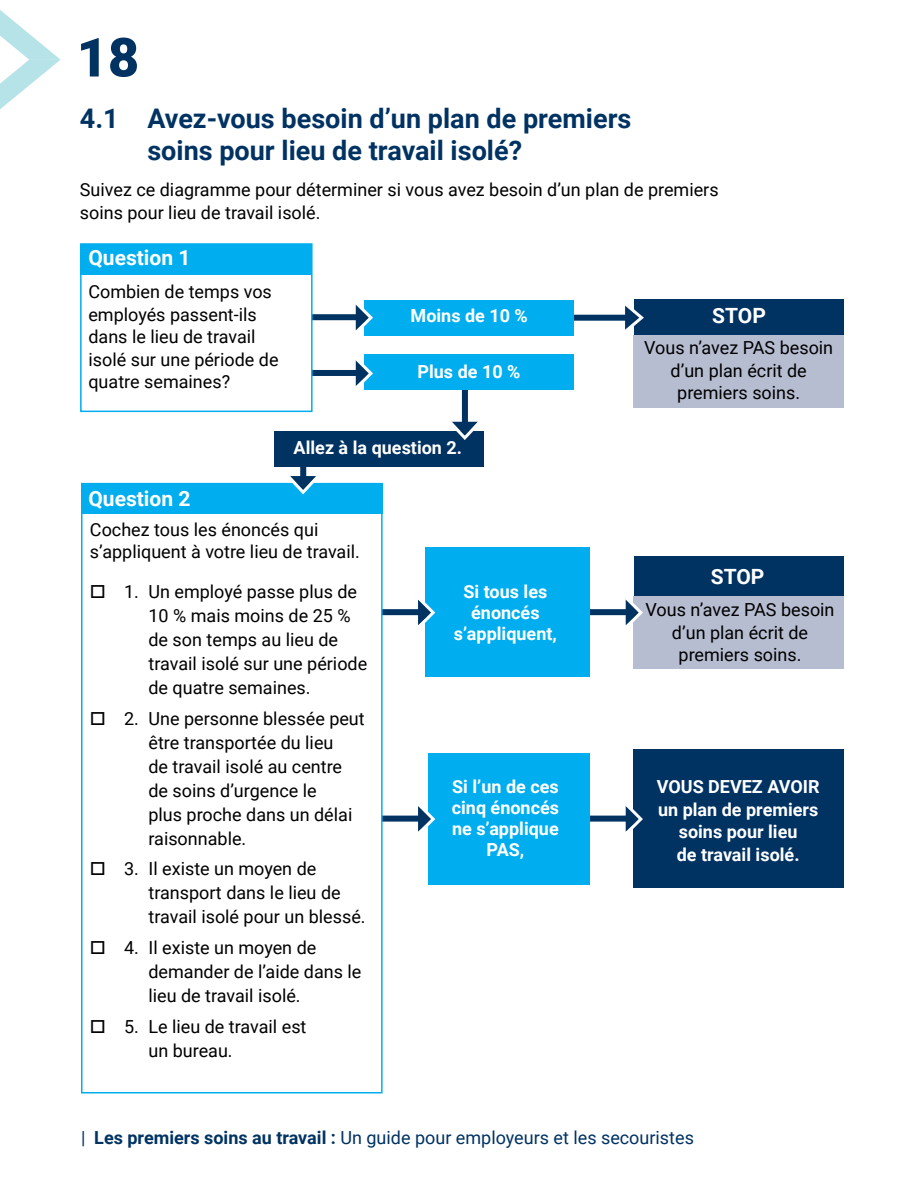
<style>
.page{position:relative;width:918px;height:1188px;background:#fff}
.page>*{position:absolute;margin:0;border:0;box-sizing:border-box;transform-origin:0 0}
.t1{font:900 54px "Roboto";color:#003262}
.Heading-2{font:700 27px/32.4px "Roboto";color:#003262}
.body_text_1{font:700 21px "Roboto";color:#fff}
.Bullets{font:18px/24px "Roboto";color:#000}
.body_text_1-2{font:18px/22.5px "Roboto";color:#000}
.body_text_1-3{font:700 18px/21px "Roboto";color:#fff;text-align:center}
.t2{font:18px "Roboto";color:#003262}
.s1{font-weight:700}
</style>
<div class="page">
<svg style="left:0;top:10px;width:61px;height:99px"></svg>
<div style="left:634px;top:596px;width:210px;height:73px;background:#b7bdd1"></div>
<div style="left:634px;top:556px;width:209px;height:40px;background:#003262"></div>
<div style="left:634px;top:335px;width:210px;height:73px;background:#b7bdd1"></div>
<div style="left:364px;top:354px;width:210px;height:36px;background:#00aeef"></div>
<div style="left:634px;top:299px;width:209px;height:36px;background:#003262"></div>
<div style="left:505px;top:315px;width:125px;height:6px;background:#003262"></div>
<svg style="left:617px;top:305px;width:27px;height:33px"></svg>
<div style="left:634px;top:750px;width:210px;height:138px;background:#003262"></div>
<div style="left:364px;top:300px;width:210px;height:36px;background:#00aeef"></div>
<div style="left:311px;top:314px;width:50px;height:6px;background:#003262"></div>
<svg style="left:350px;top:304px;width:23px;height:27px"></svg>
<div style="left:311px;top:370px;width:50px;height:6px;background:#003262"></div>
<svg style="left:355px;top:360px;width:18px;height:26px"></svg>
<div style="left:275px;top:431px;width:209px;height:36px;background:#003262"></div>
<div style="left:581px;top:609px;width:50px;height:6px;background:#003262"></div>
<svg style="left:620px;top:596px;width:23px;height:38px"></svg>
<div style="left:581px;top:816px;width:50px;height:6px;background:#003262"></div>
<svg style="left:620px;top:798px;width:23px;height:42px"></svg>
<div style="left:425px;top:548px;width:164px;height:129px;background:#00aeef"></div>
<div style="left:374px;top:609px;width:49px;height:6px;background:#003262"></div>
<svg style="left:412px;top:599px;width:24px;height:26px"></svg>
<div style="left:428px;top:753px;width:162px;height:132px;background:#00aeef"></div>
<div style="left:374px;top:816px;width:49px;height:6px;background:#003262"></div>
<svg style="left:412px;top:806px;width:24px;height:26px"></svg>
<div style="left:80px;top:243px;width:233px;height:169px;background:#fff;border:2px solid #00aeef"></div>
<div style="left:80px;top:245px;width:232px;height:30px;background:#00aeef"></div>
<div style="left:81px;top:483px;width:302px;height:611px;background:#fff;border:2px solid #00aeef"></div>
<div style="left:81px;top:484px;width:302px;height:30px;background:#00aeef"></div>
<div style="left:300px;top:459px;width:6px;height:22px;background:#003262"></div>
<svg style="left:282px;top:470px;width:42px;height:25px"></svg>
<div style="left:462px;top:390px;width:6px;height:37px;background:#003262"></div>
<svg style="left:452px;top:416px;width:26px;height:24px"></svg>
<h1 class="t1" style="left:77px;top:19px;width:64px">18</h1>
<h2 class="Heading-2" style="left:147px;top:101px;width:486px;text-indent:-68px">4.1 Avez-vous besoin d’un plan de premiers soins pour lieu de travail isolé?</h2>
<p class="body_text_1-2" style="left:80px;top:178px;width:640px">Suivez ce diagramme pour déterminer si vous avez besoin d’un plan de premiers soins pour lieu de travail isolé.</p>
<p class="body_text_1" style="left:88px;top:243px;width:103px">Question 1</p>
<p class="body_text_1-2" style="left:88px;top:280px;width:192px">Combien de temps vos employés passent-ils dans le lieu de travail isolé sur une période de quatre semaines?</p>
<p class="body_text_1-3" style="left:411px;top:305px;width:119px">Moins de 10 %</p>
<p class="body_text_1-3" style="left:418px;top:360px;width:104px">Plus de 10 %</p>
<p class="body_text_1" style="left:88px;top:484px;width:103px">Question 2</p>
<p class="body_text_1-3" style="left:294px;top:436px;width:170px">Allez à la question 2.</p>
<p class="body_text_1-2" style="left:90px;top:517px;width:271px">Cochez tous les énoncés qui s’appliquent à votre lieu de travail.</p>
<p class="Bullets" style="left:148px;top:579px;width:220px;text-indent:-59px">□ 1. Un employé passe plus de<br>10 % mais moins de 25 % de son temps au lieu de travail isolé sur une période de quatre semaines.</p>
<p class="Bullets" style="left:148px;top:705px;width:218px;text-indent:-59px">□ 2. Une personne blessée peut être transportée du lieu<br>de travail isolé au centre de soins d’urgence le<br>plus proche dans un délai raisonnable.</p>
<p class="Bullets" style="left:148px;top:856px;width:219px;text-indent:-59px">□ 3. Il existe un moyen de transport dans le lieu de travail isolé pour un blessé.</p>
<p class="Bullets" style="left:148px;top:935px;width:214px;text-indent:-59px">□ 4. Il existe un moyen de demander de l’aide dans le lieu de travail isolé.</p>
<p class="Bullets" style="left:148px;top:1014px;width:160px;text-indent:-59px">□ 5. Le lieu de travail est un bureau.</p>
<p class="body_text_1-3" style="left:454px;top:580px;width:104px">Si tous les énoncés s’appliquent,</p>
<p class="body_text_1-3" style="left:452px;top:775px;width:109px">Si l’un de ces cinq énoncés ne s’applique<br>PAS,</p>
<p class="body_text_1" style="left:712px;top:300px;width:55px">STOP</p>
<p class="body_text_1-2" style="left:644px;top:336px;width:191px;text-align:center">Vous n’avez PAS besoin d’un plan écrit de premiers soins.</p>
<p class="body_text_1" style="left:711px;top:562px;width:55px">STOP</p>
<p class="body_text_1-2" style="left:646px;top:598px;width:191px;text-align:center">Vous n’avez PAS besoin d’un plan écrit de premiers soins.</p>
<p class="body_text_1-3" style="left:657px;top:775px;width:164px;line-height:22.5px">VOUS DEVEZ AVOIR un plan de premiers soins pour lieu<br>de travail isolé.</p>
<p class="t2" style="left:81px;top:1125px;width:614px">| <span class="s1">Les premiers soins au travail :</span> Un guide pour employeurs et les secouristes</p>
</div>
